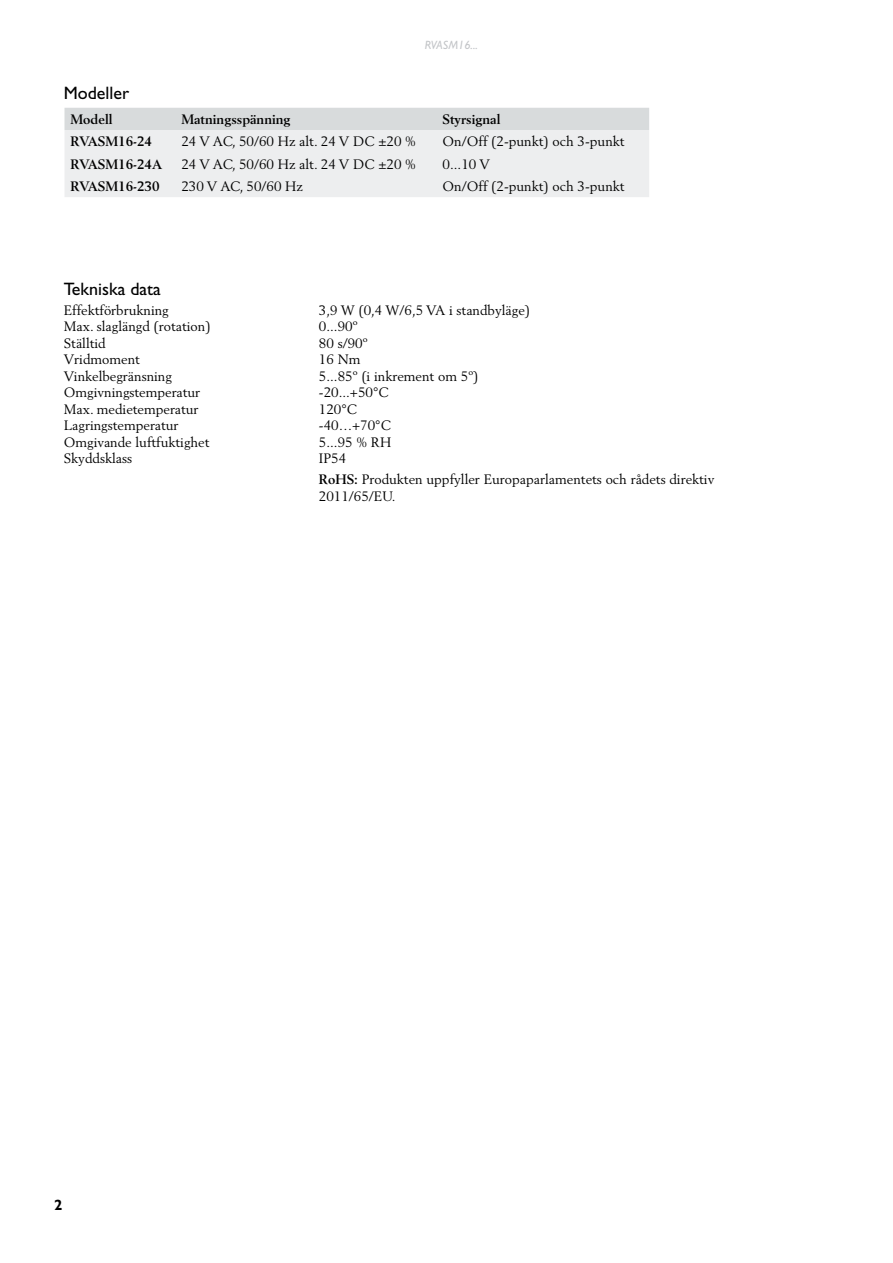
<style>
.page{position:relative;width:893px;height:1263px;background:#fff}
.page>*{position:absolute;margin:0;border:0;box-sizing:border-box;transform-origin:0 0}
.H_gill_mid{font:18px "Gill Sans";color:#000}
.t1{font:700 15px "Gill Sans";color:#000}
.body_2_tab{font:13.5px/16.5px "Berling";color:#000}
.H_berling_small_bold{font:700 13.5px "Berling";color:#000}
.t2{font:italic 12px "Gill Sans";color:#c3c5c8}
.s1{font-weight:700}
</style>
<div class="page">
<svg style="left:64px;top:108px;width:585px;height:89px;background:#e8e9ea"></svg>
<p class="t2" style="left:425px;top:38px;width:54px">RVASM16...</p>
<p class="H_gill_mid" style="left:64px;top:82px;width:67px">Modeller</p>
<p class="H_berling_small_bold" style="left:70px;top:111px;width:44px">Modell</p>
<p class="H_berling_small_bold" style="left:181px;top:111px;width:111px">Matningsspänning</p>
<p class="H_berling_small_bold" style="left:443px;top:111px;width:59px">Styrsignal</p>
<p class="H_berling_small_bold" style="left:70px;top:134px;width:83px">RVASM16-24</p>
<p class="body_2_tab" style="left:181px;top:133px;width:236px">24 V AC, 50/60 Hz alt. 24 V DC ±20 %</p>
<p class="body_2_tab" style="left:443px;top:133px;width:184px">On/Off (2-punkt) och 3-punkt</p>
<p class="H_berling_small_bold" style="left:70px;top:156px;width:93px">RVASM16-24A</p>
<p class="body_2_tab" style="left:181px;top:156px;width:236px">24 V AC, 50/60 Hz alt. 24 V DC ±20 %</p>
<p class="body_2_tab" style="left:443px;top:156px;width:49px">0...10 V</p>
<p class="H_berling_small_bold" style="left:70px;top:178px;width:91px">RVASM16-230</p>
<p class="body_2_tab" style="left:181px;top:178px;width:123px">230 V AC, 50/60 Hz</p>
<p class="body_2_tab" style="left:443px;top:178px;width:184px">On/Off (2-punkt) och 3-punkt</p>
<p class="H_gill_mid" style="left:64px;top:279px;width:99px">Tekniska data</p>
<p class="body_2_tab" style="left:64px;top:302px;width:107px">Effektförbrukning</p>
<p class="body_2_tab" style="left:319px;top:302px;width:213px">3,9 W (0,4 W/6,5 VA i standbyläge)</p>
<p class="body_2_tab" style="left:64px;top:318px;width:148px">Max. slaglängd (rotation)</p>
<p class="body_2_tab" style="left:319px;top:318px;width:40px">0...90º</p>
<p class="body_2_tab" style="left:64px;top:335px;width:44px">Ställtid</p>
<p class="body_2_tab" style="left:319px;top:335px;width:50px">80 s/90º</p>
<p class="body_2_tab" style="left:64px;top:351px;width:78px">Vridmoment</p>
<p class="body_2_tab" style="left:319px;top:351px;width:43px">16 Nm</p>
<p class="body_2_tab" style="left:64px;top:368px;width:110px">Vinkelbegränsning</p>
<p class="body_2_tab" style="left:319px;top:368px;width:161px">5...85º (i inkrement om 5º)</p>
<p class="body_2_tab" style="left:64px;top:384px;width:138px">Omgivningstemperatur</p>
<p class="body_2_tab" style="left:319px;top:384px;width:71px">-20...+50°C</p>
<p class="body_2_tab" style="left:64px;top:401px;width:136px">Max. medietemperatur</p>
<p class="body_2_tab" style="left:319px;top:401px;width:40px">120°C</p>
<p class="body_2_tab" style="left:64px;top:417px;width:116px">Lagringstemperatur</p>
<p class="body_2_tab" style="left:319px;top:417px;width:74px">-40…+70°C</p>
<p class="body_2_tab" style="left:64px;top:434px;width:147px">Omgivande luftfuktighet</p>
<p class="body_2_tab" style="left:319px;top:434px;width:74px">5...95 % RH</p>
<p class="body_2_tab" style="left:64px;top:450px;width:70px">Skyddsklass</p>
<p class="body_2_tab" style="left:319px;top:450px;width:29px">IP54</p>
<p class="body_2_tab" style="left:319px;top:471px;width:397px"><span class="s1">RoHS:</span> Produkten uppfyller Europaparlamentets och rådets direktiv<br>2011/65/EU.</p>
<p class="t1" style="left:54px;top:1196px;width:10px">2</p>
</div>
